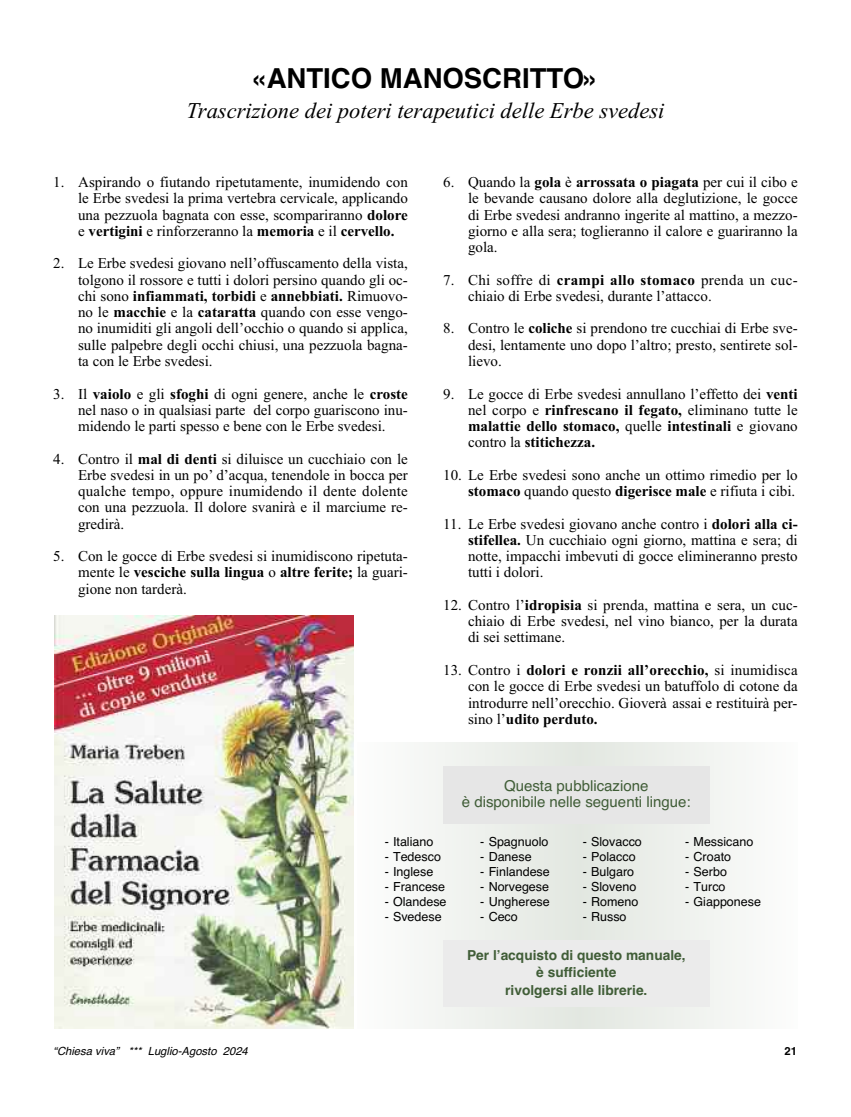
<style>
.page{position:relative;width:851px;height:1117px;background:#fff}
.page>*{position:absolute;margin:0;border:0;box-sizing:border-box;transform-origin:0 0}
.t1{font:700 27.5px "Helvetica";color:#000}
.t2{font:italic 22.5px "Times New Roman";color:#000}
.t3{font:15px/16.2px "Times New Roman";color:#000;text-align:justify}
.t4{font:15px/16.2px "Helvetica";color:#405d37;text-align:center}
.t5{font:700 13.75px/17.5px "Helvetica";color:#405d37;text-align:center}
.t6{font:12.5px "Helvetica";color:#000}
.t7{font:italic 11.25px "Helvetica";color:#000}
.t8{font:700 11.25px "Helvetica";color:#000}
.s1{font-weight:700}
</style>
<div class="page">
<div style="left:357px;top:742px;width:440px;height:285px;background:linear-gradient(to right,#f0f2ef,#eff2ee)"></div>
<div style="left:443px;top:765px;width:266px;height:58px;background:#e6e6e6"></div>
<div style="left:443px;top:939px;width:266px;height:67px;background:#ebebeb"></div>
<img style="left:54px;top:615px;width:299px;height:412px">
<h1 class="t1" style="left:251px;top:62px;width:349px">«ANTICO MANOSCRITTO»</h1>
<h2 class="t2" style="left:186px;top:97px;width:479px">Trascrizione dei poteri terapeutici delle Erbe svedesi</h2>
<p class="t3" style="left:78px;top:174px;width:331px;text-indent:-25px">1. Aspirando o fiutando ripetutamente, inumidendo con le Erbe svedesi la prima vertebra cervicale, applicando una pezzuola bagnata con esse, scompariranno <span class="s1">dolore </span>e <span class="s1">vertigini</span> e rinforzeranno la <span class="s1">memoria</span> e il <span class="s1">cervello.</span></p>
<p class="t3" style="left:78px;top:255px;width:331px;text-indent:-25px">2. Le Erbe svedesi giovano nell’offuscamento della vista, tolgono il rossore e tutti i dolori persino quando gli oc&shy;chi sono <span class="s1">infiammati, torbidi</span> e <span class="s1">annebbiati.</span> Rimuovo&shy;no le <span class="s1">macchie</span> e la <span class="s1">cataratta</span> quando con esse vengo&shy;no inumiditi gli angoli dell’occhio o quando si applica, sulle palpebre degli occhi chiusi, una pezzuola bagna&shy;ta con le Erbe svedesi.</p>
<p class="t3" style="left:78px;top:385px;width:331px;text-indent:-25px">3. Il <span class="s1">vaiolo</span> e gli <span class="s1">sfoghi</span> di ogni genere, anche le <span class="s1">croste </span>nel naso o in qualsiasi parte del corpo guariscono inu&shy;midendo le parti spesso e bene con le Erbe svedesi.</p>
<p class="t3" style="left:78px;top:450px;width:331px;text-indent:-25px">4. Contro il <span class="s1">mal di denti</span> si diluisce un cucchiaio con le Erbe svedesi in un po’ d’acqua, tenendole in bocca per qualche tempo, oppure inumidendo il dente dolente con una pezzuola. Il dolore svanirà e il marciume re&shy;gredirà.</p>
<p class="t3" style="left:78px;top:547px;width:331px;text-indent:-25px">5. Con le gocce di Erbe svedesi si inumidiscono ripetuta&shy;mente le <span class="s1">vesciche sulla lingua</span> o <span class="s1">altre ferite;</span> la guari&shy;gione non tarderà.</p>
<p class="t3" style="left:468px;top:174px;width:331px;text-indent:-25px">6. Quando la <span class="s1">gola</span> è <span class="s1">arrossata o piagata</span> per cui il cibo e le bevande causano dolore alla deglutizione, le gocce di Erbe svedesi andranno ingerite al mattino, a mezzo&shy;giorno e alla sera; toglieranno il calore e guariranno la gola.</p>
<p class="t3" style="left:468px;top:271px;width:331px;text-indent:-25px">7. Chi soffre di <span class="s1">crampi allo stomaco</span> prenda un cuc&shy;chiaio di Erbe svedesi, durante l’attacco.</p>
<p class="t3" style="left:468px;top:320px;width:331px;text-indent:-25px">8. Contro le <span class="s1">coliche</span> si prendono tre cucchiai di Erbe sve&shy;desi, lentamente uno dopo l’altro; presto, sentirete sol&shy;lievo.</p>
<p class="t3" style="left:468px;top:385px;width:331px;text-indent:-25px">9. Le gocce di Erbe svedesi annullano l’effetto dei <span class="s1">venti </span>nel corpo e <span class="s1">rinfrescano il fegato,</span> eliminano tutte le <span class="s1">malattie dello stomaco,</span> quelle <span class="s1">intestinali</span> e giovano contro la <span class="s1">stitichezza.</span></p>
<p class="t3" style="left:443px;top:466px;width:356px;text-align:right">10. Le Erbe svedesi sono anche un ottimo rimedio per lo <span class="s1">stomaco</span> quando questo <span class="s1">digerisce male</span> e rifiuta i cibi.</p>
<p class="t3" style="left:468px;top:515px;width:331px;text-indent:-25px">11. Le Erbe svedesi giovano anche contro i <span class="s1">dolori alla ci&shy;stifellea.</span> Un cucchiaio ogni giorno, mattina e sera; di notte, impacchi imbevuti di gocce elimineranno presto tutti i dolori.</p>
<p class="t3" style="left:468px;top:596px;width:331px;text-indent:-25px">12. Contro l’<span class="s1">idropisia</span> si prenda, mattina e sera, un cuc&shy;chiaio di Erbe svedesi, nel vino bianco, per la durata di sei settimane.</p>
<p class="t3" style="left:468px;top:661px;width:331px;text-indent:-25px">13. Contro i <span class="s1">dolori e ronzii all’orecchio,</span> si inumidisca con le gocce di Erbe svedesi un batuffolo di cotone da introdurre nell’orecchio. Gioverà assai e restituirà per&shy;sino l’<span class="s1">udito perduto.</span></p>
<p class="t4" style="left:462px;top:777px;width:230px">Questa pubblicazione<br>è disponibile nelle seguenti lingue:</p>
<p class="t6" style="left:384px;top:833px;width:50px">- Italiano</p>
<p class="t6" style="left:384px;top:848px;width:58px">- Tedesco</p>
<p class="t6" style="left:384px;top:863px;width:50px">- Inglese</p>
<p class="t6" style="left:384px;top:878px;width:62px">- Francese</p>
<p class="t6" style="left:384px;top:893px;width:63px">- Olandese</p>
<p class="t6" style="left:384px;top:908px;width:58px">- Svedese</p>
<p class="t6" style="left:480px;top:833px;width:70px">- Spagnuolo</p>
<p class="t6" style="left:480px;top:848px;width:53px">- Danese</p>
<p class="t6" style="left:480px;top:863px;width:71px">- Finlandese</p>
<p class="t6" style="left:480px;top:878px;width:70px">- Norvegese</p>
<p class="t6" style="left:480px;top:893px;width:71px">- Ungherese</p>
<p class="t6" style="left:480px;top:908px;width:39px">- Ceco</p>
<p class="t6" style="left:582px;top:833px;width:61px">- Slovacco</p>
<p class="t6" style="left:582px;top:848px;width:54px">- Polacco</p>
<p class="t6" style="left:582px;top:863px;width:53px">- Bulgaro</p>
<p class="t6" style="left:582px;top:878px;width:55px">- Sloveno</p>
<p class="t6" style="left:582px;top:893px;width:57px">- Romeno</p>
<p class="t6" style="left:582px;top:908px;width:45px">- Russo</p>
<p class="t6" style="left:685px;top:833px;width:70px">- Messicano</p>
<p class="t6" style="left:685px;top:848px;width:47px">- Croato</p>
<p class="t6" style="left:685px;top:863px;width:43px">- Serbo</p>
<p class="t6" style="left:685px;top:878px;width:42px">- Turco</p>
<p class="t6" style="left:685px;top:893px;width:77px">- Giapponese</p>
<p class="t5" style="left:467px;top:945px;width:220px">Per l’acquisto di questo manuale, è sufficiente<br>rivolgersi alle librerie.</p>
<p class="t7" style="left:53px;top:1044px;width:196px">“Chiesa viva” *** Luglio-Agosto 2024</p>
<p class="t8" style="left:784px;top:1044px;width:14px">21</p>
</div>
